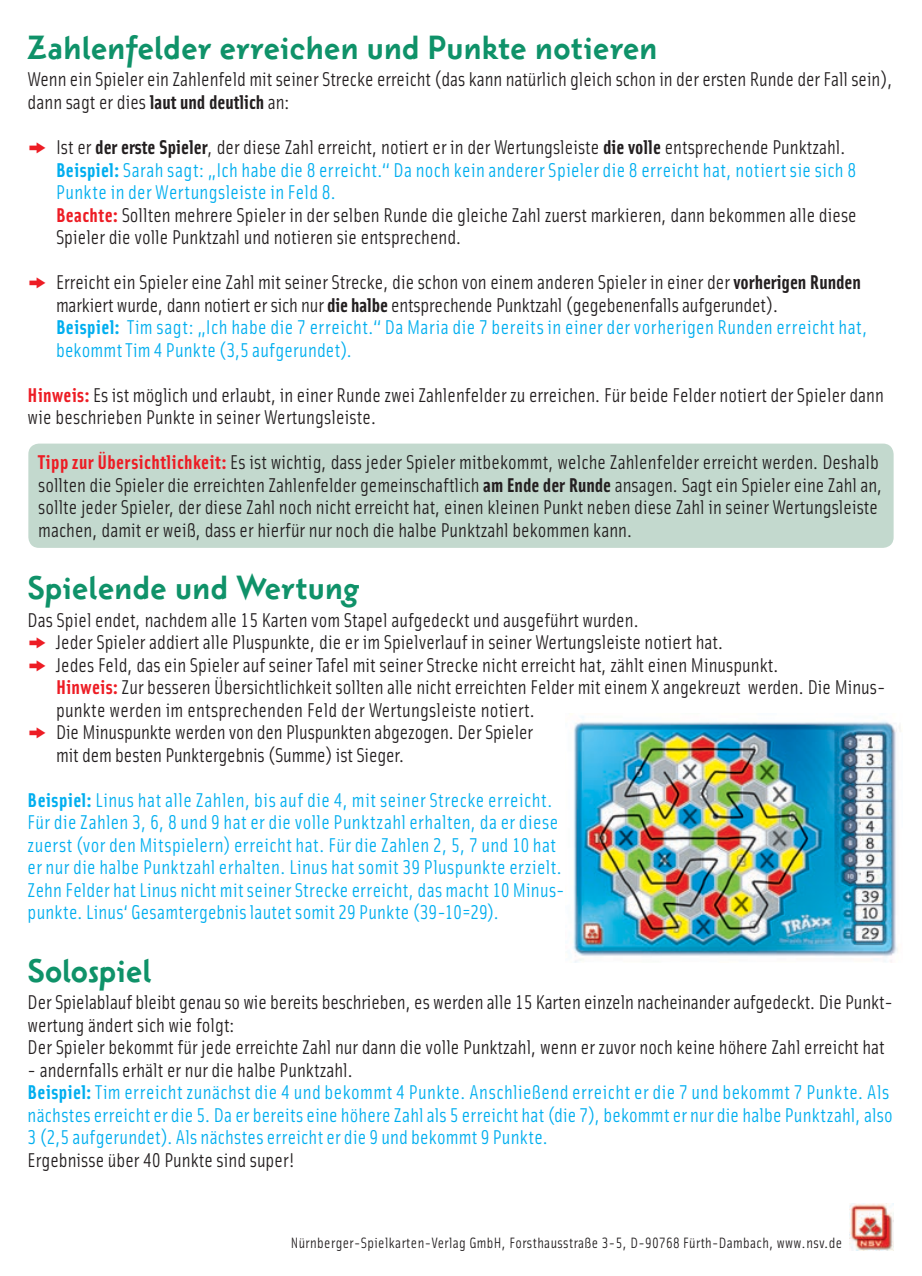
<style>
.page{position:relative;width:922px;height:1276px;background:#fff}
.page>*{position:absolute;margin:0;border:0;box-sizing:border-box;transform-origin:0 0}
.t1{font:700 35px "Instanter";color:#0f9269}
.t2{font:20px/22.5px "Solex Regular Lining";color:#231f20}
.t3{font:20px/22.5px "Solex Regular Lining";letter-spacing:.015em;color:#00aeef}
.t4{font:15px "Solex Regular Lining";letter-spacing:.025em;color:#231f20}
.s1{font-family:"Solex Bold Lining"}
.s2{font-family:"Zeal";color:#ed1c24}
.s3{font-family:"Solex Bold Lining";color:#ed1c24}
</style>
<div class="page">
<div style="left:28px;top:443px;width:865px;height:105px;background:#c3d9ce;border-radius:11px"></div>
<img style="left:570px;top:713px;width:331px;height:250px">
<svg style="left:852px;top:1250px;width:41px;height:1px"></svg>
<img style="left:849px;top:1203px;width:44px;height:47px">
<p class="t1" style="left:28px;top:27px;width:631px">Zahlenfelder erreichen und Punkte notieren</p>
<p class="t2" style="left:28px;top:68px;width:866px">Wenn ein Spieler ein Zahlenfeld mit seiner Strecke erreicht (das kann natürlich gleich schon in der ersten Runde der Fall sein), dann sagt er dies <span class="s1">laut und deutlich</span> an:</p>
<p class="t2" style="left:28px;top:135px;width:819px"><span class="s2">k</span> Ist er <span class="s1">der erste Spieler</span>, der diese Zahl erreicht, notiert er in der Wertungsleiste <span class="s1">die volle</span> entsprechende Punktzahl.</p>
<p class="t3" style="left:56px;top:158px;width:801px"><span class="s1">Beispiel:</span> Sarah sagt: „Ich habe die 8 erreicht.“ Da noch kein anderer Spieler die 8 erreicht hat, notiert sie sich 8<br>Punkte in der Wertungsleiste in Feld 8.</p>
<p class="t2" style="left:56px;top:203px;width:802px"><span class="s3">Beachte:</span> Sollten mehrere Spieler in der selben Runde die gleiche Zahl zuerst markieren, dann bekommen alle diese<br>Spieler die volle Punktzahl und notieren sie entsprechend.</p>
<p class="t2" style="left:28px;top:270px;width:834px"><span class="s2">k</span> Erreicht ein Spieler eine Zahl mit seiner Strecke, die schon von einem anderen Spieler in einer der <span class="s1">vorherigen Runden</span></p>
<p class="t2" style="left:56px;top:293px;width:723px">markiert wurde, dann notiert er sich nur <span class="s1">die halbe</span> entsprechende Punktzahl (gegebenenfalls aufgerundet).</p>
<p class="t3" style="left:56px;top:315px;width:813px"><span class="s1">Beispiel:</span> Tim sagt: „Ich habe die 7 erreicht.“ Da Maria die 7 bereits in einer der vorherigen Runden erreicht hat,</p>
<p class="t3" style="left:56px;top:338px;width:298px">bekommt Tim 4 Punkte (3,5 aufgerundet).</p>
<p class="t2" style="left:28px;top:383px;width:857px"><span class="s3">Hinweis:</span> Es ist möglich und erlaubt, in einer Runde zwei Zahlenfelder zu erreichen. Für beide Felder notiert der Spieler dann wie beschrieben Punkte in seiner Wertungsleiste.</p>
<p class="t2" style="left:38px;top:450px;width:845px"><span class="s3">Tipp zur Übersichtlichkeit:</span> Es ist wichtig, dass jeder Spieler mitbekommt, welche Zahlenfelder erreicht werden. Deshalb sollten die Spieler die erreichten Zahlenfelder gemeinschaftlich <span class="s1">am Ende der Runde</span> ansagen. Sagt ein Spieler eine Zahl an,</p>
<p class="t2" style="left:38px;top:495px;width:841px">sollte jeder Spieler, der diese Zahl noch nicht erreicht hat, einen kleinen Punkt neben diese Zahl in seiner Wertungsleiste machen, damit er weiß, dass er hierfür nur noch die halbe Punktzahl bekommen kann.</p>
<p class="t1" style="left:28px;top:567px;width:333px">Spielende und Wertung</p>
<p class="t2" style="left:28px;top:608px;width:613px">Das Spiel endet, nachdem alle 15 Karten vom Stapel aufgedeckt und ausgeführt wurden.</p>
<p class="t2" style="left:28px;top:630px;width:697px"><span class="s2">k</span> Jeder Spieler addiert alle Pluspunkte, die er im Spielverlauf in seiner Wertungsleiste notiert hat.</p>
<p class="t2" style="left:56px;top:653px;width:830px;text-indent:-28px"><span class="s2">k</span> Jedes Feld, das ein Spieler auf seiner Tafel mit seiner Strecke nicht erreicht hat, zählt einen Minuspunkt.<br><span class="s3">Hinweis:</span> Zur besseren Übersichtlichkeit sollten alle nicht erreichten Felder mit einem X angekreuzt werden. Die Minus-</p>
<p class="t2" style="left:56px;top:698px;width:480px">punkte werden im entsprechenden Feld der Wertungsleiste notiert.</p>
<p class="t2" style="left:56px;top:720px;width:478px;text-indent:-28px"><span class="s2">k</span> Die Minuspunkte werden von den Pluspunkten abgezogen. Der Spieler mit dem besten Punktergebnis (Summe) ist Sieger.</p>
<p class="t3" style="left:28px;top:788px;width:526px"><span class="s1">Beispiel:</span> Linus hat alle Zahlen, bis auf die 4, mit seiner Strecke erreicht.</p>
<p class="t3" style="left:28px;top:810px;width:532px">Für die Zahlen 3, 6, 8 und 9 hat er die volle Punktzahl erhalten, da er diese</p>
<p class="t3" style="left:28px;top:833px;width:538px">zuerst (vor den Mitspielern) erreicht hat. Für die Zahlen 2, 5, 7 und 10 hat er nur die halbe Punktzahl erhalten. Linus hat somit 39 Pluspunkte erzielt.<br>Zehn Felder hat Linus nicht mit seiner Strecke erreicht, das macht 10 Minus&shy;punkte. Linus‘ Gesamtergebnis lautet somit 29 Punkte (39-10=29).</p>
<p class="t1" style="left:28px;top:949px;width:126px">Solospiel</p>
<p class="t2" style="left:28px;top:990px;width:866px">Der Spielablauf bleibt genau so wie bereits beschrieben, es werden alle 15 Karten einzeln nacheinander aufgedeckt. Die Punkt-</p>
<p class="t2" style="left:28px;top:1013px;width:209px">wertung ändert sich wie folgt:</p>
<p class="t2" style="left:28px;top:1035px;width:858px">Der Spieler bekommt für jede erreichte Zahl nur dann die volle Punktzahl, wenn er zuvor noch keine höhere Zahl erreicht hat</p>
<p class="t2" style="left:28px;top:1058px;width:327px">- andernfalls erhält er nur die halbe Punktzahl.</p>
<p class="t3" style="left:28px;top:1080px;width:862px"><span class="s1">Beispiel:</span> Tim erreicht zunächst die 4 und bekommt 4 Punkte. Anschließend erreicht er die 7 und bekommt 7 Punkte. Als</p>
<p class="t3" style="left:28px;top:1103px;width:866px">nächstes erreicht er die 5. Da er bereits eine höhere Zahl als 5 erreicht hat (die 7), bekommt er nur die halbe Punktzahl, also</p>
<p class="t3" style="left:28px;top:1125px;width:522px">3 (2,5 aufgerundet). Als nächstes erreicht er die 9 und bekommt 9 Punkte.</p>
<p class="t2" style="left:28px;top:1148px;width:269px">Ergebnisse über 40 Punkte sind super!</p>
<p class="t4" style="left:291px;top:1233px;width:553px">Nürnberger-Spielkarten-Verlag GmbH, Forsthausstraße 3-5, D-90768 Fürth-Dambach, www.nsv.de</p>
</div>
